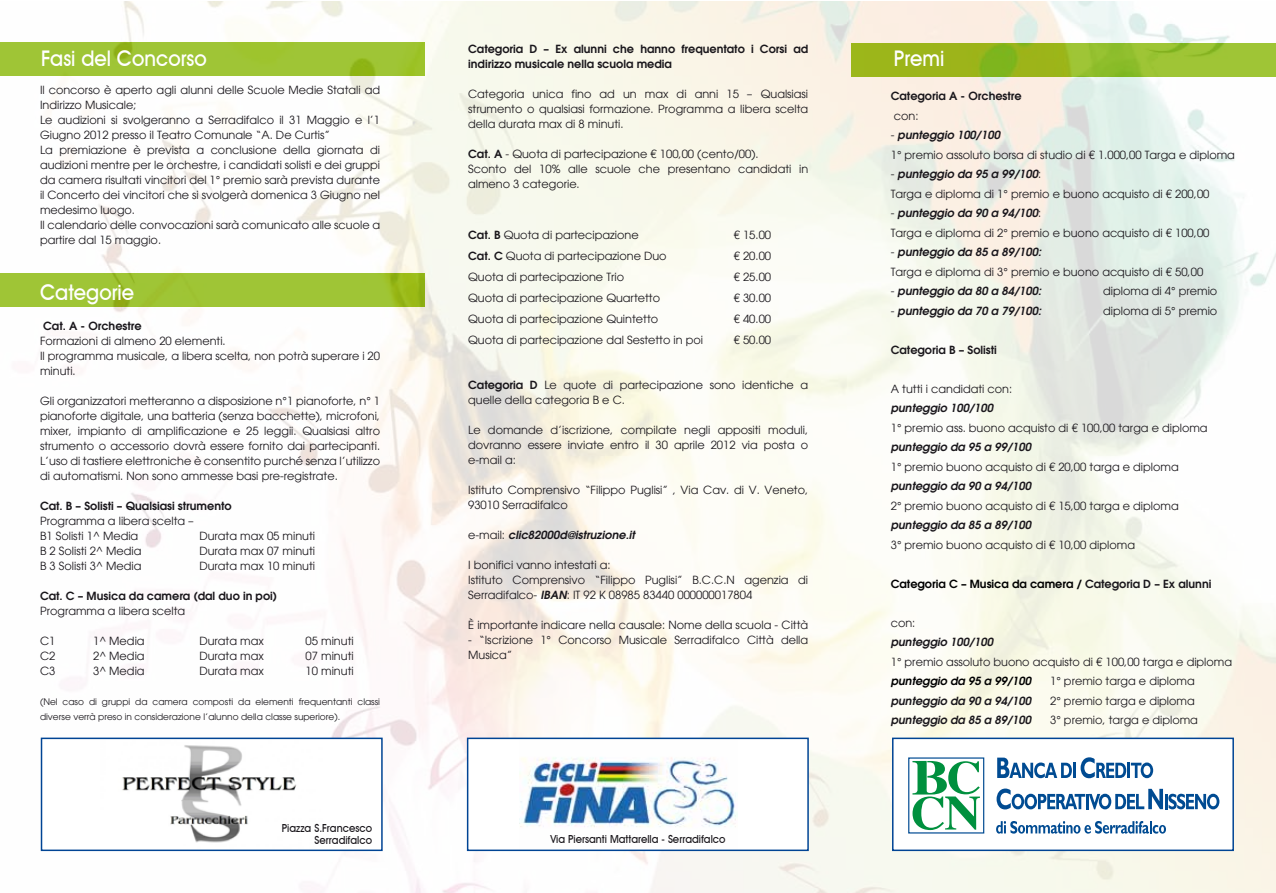
<style>
.page{position:relative;width:1276px;height:893px;background:#fff}
.page>*{position:absolute;margin:0;border:0;box-sizing:border-box;transform-origin:0 0}
.t1{font:500 21.6px "Avant Garde IT Cby BT";color:#fff;scale:.94 1}
.t2{font:11.25px/15px "Avant Garde LT";color:#1a171c}
.t3{font:italic 600 11.25px "Avant Garde LT";color:#1a171c}
.t4{font:600 11.25px/15px "Avant Garde LT";color:#1a171c}
.t5{font:600 11.25px "Avant Garde LT";color:#000}
.t6{font:italic 600 11.25px "Avant Garde LT";color:#000}
.t7{font:500 11.1px/12.1px "Avant Garde IT Cby BT";color:#1a171c;text-align:right;scale:.94 1}
.t8{font:9px/15px "Avant Garde LT";color:#1a171c}
.s1{font-weight:600}
.s2{font-weight:400;font-style:normal}
.s3{font-weight:600;font-style:italic}
.s4{color:#1a171c}
</style>
<div class="page">
<img style="left:0;top:2px;width:1276px;height:891px">
<div style="left:467px;top:738px;width:342px;height:113px;background:#fff;border:2px solid #004494"></div>
<img style="left:519px;top:740px;width:218px;height:87px">
<div style="left:892px;top:738px;width:342px;height:113px;background:#fff;border:2px solid #004494"></div>
<div style="left:908px;top:757px;width:76px;height:76px;border:1px solid #004b92"></div>
<svg style="left:912px;top:761px;width:68px;height:69px"></svg>
<svg style="left:996px;top:788px;width:223px;height:21px"></svg>
<svg style="left:997px;top:757px;width:156px;height:21px"></svg>
<svg style="left:996px;top:821px;width:170px;height:13px"></svg>
<div style="left:41px;top:738px;width:342px;height:113px;background:#fff;border:2px solid #004494"></div>
<img style="left:101px;top:745px;width:221px;height:104px">
<h1 class="t1" style="left:41px;top:45px;width:178px">Fasi del Concorso</h1>
<p class="t2" style="left:40px;top:82px;width:341px">Il concorso è aperto agli alunni delle Scuole Medie Statali ad Indirizzo Musicale;<br>Le audizioni si svolgeranno a Serradifalco il 31 Maggio e l’1<br>Giugno 2012 presso il Teatro Comunale “A. De Curtis”<br>La premiazione è prevista a conclusione della giornata di audizioni mentre per le orchestre, i candidati solisti e dei gruppi da camera risultati vincitori del 1° premio sarà prevista durante il Concerto dei vincitori che si svolgerà domenica 3 Giugno nel medesimo luogo.<br>Il calendario delle convocazioni sarà comunicato alle scuole a partire dal 15 maggio.</p>
<h1 class="t1" style="left:40px;top:279px;width:102px">Categorie</h1>
<p class="t4" style="left:43px;top:318px;width:100px">Cat. A - Orchestre</p>
<p class="t2" style="left:40px;top:333px;width:341px">Formazioni di almeno 20 elementi.<br>Il programma musicale, a libera scelta, non potrà superare i 20 minuti.</p>
<p class="t2" style="left:40px;top:393px;width:342px;text-align:justify">Gli organizzatori metteranno a disposizione n°1 pianoforte, n° 1 pianoforte digitale, una batteria (senza bacchette), microfoni, mixer, impianto di amplificazione e 25 leggii. Qualsiasi altro strumento o accessorio dovrà essere fornito dai partecipanti.<br>L’uso di tastiere elettroniche è consentito purché senza l’utilizzo di automatismi. Non sono ammesse basi pre-registrate.</p>
<p class="t4" style="left:40px;top:498px;width:193px">Cat. B – Solisti – Qualsiasi strumento</p>
<p class="t2" style="left:40px;top:513px;width:155px">Programma a libera scelta –<br>B1 Solisti 1^ Media</p>
<p class="t2" style="left:199px;top:528px;width:117px">Durata max 05 minuti</p>
<p class="t2" style="left:40px;top:543px;width:103px">B 2 Solisti 2^ Media</p>
<p class="t2" style="left:199px;top:543px;width:117px">Durata max 07 minuti</p>
<p class="t2" style="left:40px;top:558px;width:103px">B 3 Solisti 3^ Media</p>
<p class="t2" style="left:199px;top:558px;width:117px">Durata max 10 minuti</p>
<p class="t4" style="left:40px;top:588px;width:239px">Cat. C – Musica da camera (dal duo in poi)</p>
<p class="t2" style="left:40px;top:603px;width:147px">Programma a libera scelta</p>
<p class="t2" style="left:40px;top:633px;width:17px">C1</p>
<p class="t2" style="left:93px;top:633px;width:53px">1^ Media</p>
<p class="t2" style="left:199px;top:633px;width:66px">Durata max</p>
<p class="t2" style="left:306px;top:633px;width:50px">05 minuti</p>
<p class="t2" style="left:40px;top:648px;width:17px">C2</p>
<p class="t2" style="left:93px;top:648px;width:53px">2^ Media</p>
<p class="t2" style="left:199px;top:648px;width:66px">Durata max</p>
<p class="t2" style="left:306px;top:648px;width:50px">07 minuti</p>
<p class="t2" style="left:40px;top:663px;width:17px">C3</p>
<p class="t2" style="left:93px;top:663px;width:53px">3^ Media</p>
<p class="t2" style="left:199px;top:663px;width:66px">Durata max</p>
<p class="t2" style="left:306px;top:663px;width:50px">10 minuti</p>
<p class="t8" style="left:40px;top:694px;width:341px">(Nel caso di gruppi da camera composti da elementi frequentanti classi diverse verrà preso in considerazione l’alunno della classe superiore).</p>
<p class="t4" style="left:468px;top:41px;width:341px">Categoria D – Ex alunni che hanno frequentato i Corsi ad indirizzo musicale nella scuola media</p>
<p class="t2" style="left:468px;top:86px;width:341px;text-align:justify">Categoria unica fino ad un max di anni 15 – Qualsiasi strumento o qualsiasi formazione. Programma a libera scelta della durata max di 8 minuti.</p>
<p class="t2" style="left:468px;top:146px;width:342px"><span class="s1">Cat. A</span> - Quota di partecipazione € 100,00 (cento/00).<br>Sconto del 10% alle scuole che presentano candidati in almeno 3 categorie.</p>
<p class="t2" style="left:468px;top:227px;width:172px"><span class="s1">Cat. B</span> Quota di partecipazione</p>
<p class="t2" style="left:734px;top:227px;width:39px">€ 15.00</p>
<p class="t2" style="left:468px;top:248px;width:200px"><span class="s1">Cat. C</span> Quota di partecipazione Duo</p>
<p class="t2" style="left:734px;top:248px;width:39px">€ 20.00</p>
<p class="t2" style="left:468px;top:269px;width:157px">Quota di partecipazione Trio</p>
<p class="t2" style="left:734px;top:269px;width:39px">€ 25.00</p>
<p class="t2" style="left:468px;top:290px;width:193px">Quota di partecipazione Quartetto</p>
<p class="t2" style="left:734px;top:290px;width:39px">€ 30.00</p>
<p class="t2" style="left:468px;top:311px;width:192px">Quota di partecipazione Quintetto</p>
<p class="t2" style="left:734px;top:311px;width:39px">€ 40.00</p>
<p class="t2" style="left:468px;top:332px;width:236px">Quota di partecipazione dal Sestetto in poi</p>
<p class="t2" style="left:734px;top:332px;width:39px">€ 50.00</p>
<p class="t2" style="left:468px;top:377px;width:341px"><span class="s1">Categoria D</span> Le quote di partecipazione sono identiche a quelle della categoria B e C.</p>
<p class="t2" style="left:468px;top:422px;width:341px;text-align:justify">Le domande d’iscrizione, compilate negli appositi moduli, dovranno essere inviate entro il 30 aprile 2012 via posta o e-mail a:</p>
<p class="t2" style="left:468px;top:482px;width:342px">Istituto Comprensivo “Filippo Puglisi” , Via Cav. di V. Veneto,<br>93010 Serradifalco</p>
<p class="t3" style="left:468px;top:527px;width:168px"><span class="s2">e-mail:</span> clic82000d@istruzione.it</p>
<p class="t2" style="left:468px;top:557px;width:341px">I bonifici vanno intestati a:<br>Istituto Comprensivo “Filippo Puglisi” B.C.C.N agenzia di<br>Serradifalco- <span class="s3">IBAN</span>: IT 92 K 08985 83440 000000017804</p>
<p class="t2" style="left:468px;top:617px;width:342px">È importante indicare nella causale: Nome della scuola - Città</p>
<p class="t2" style="left:468px;top:632px;width:341px">- “Iscrizione 1° Concorso Musicale Serradifalco Città della<br>Musica”</p>
<p class="t7" style="left:282px;top:822px;width:97px">Piazza S.Francesco<br>Serradifalco</p>
<p class="t7" style="left:550px;top:833px;width:188px">Via Piersanti Mattarella - Serradifalco</p>
<h1 class="t1" style="left:894px;top:45px;width:55px">Premi</h1>
<p class="t4" style="left:891px;top:88px;width:132px">Categoria A - Orchestre</p>
<p class="t2" style="left:894px;top:108px;width:26px">con:</p>
<p class="t2" style="left:891px;top:125px;width:346px;line-height:19.5px">- <span class="s3">punteggio 100/100<br></span>1° premio assoluto borsa di studio di € 1.000,00 Targa e diploma</p>
<p class="t2" style="left:891px;top:164px;width:320px;line-height:19.5px">- <span class="s3">punteggio da 95 a 99/100</span>:<br>Targa e diploma di 1° premio e buono acquisto di € 200,00</p>
<p class="t2" style="left:891px;top:203px;width:320px;line-height:19.5px">- <span class="s3">punteggio da 90 a 94/100</span>:<br>Targa e diploma di 2° premio e buono acquisto di € 100,00</p>
<p class="t2" style="left:891px;top:242px;width:314px;line-height:19.5px">- <span class="s3">punteggio da 85 a 89/100:<br></span>Targa e diploma di 3° premio e buono acquisto di € 50,00</p>
<p class="t3" style="left:891px;top:284px;width:152px"><span class="s2">-</span> punteggio da 80 a 84/100:</p>
<p class="t2" style="left:1103px;top:283px;width:116px">diploma di 4° premio</p>
<p class="t3" style="left:891px;top:303px;width:152px"><span class="s2">-</span> punteggio da 70 a 79/100:</p>
<p class="t2" style="left:1103px;top:303px;width:116px">diploma di 5° premio</p>
<p class="t4" style="left:891px;top:342px;width:108px">Categoria B – Solisti</p>
<p class="t2" style="left:891px;top:381px;width:123px">A tutti i candidati con:</p>
<p class="t3" style="left:891px;top:401px;width:104px">punteggio 100/100</p>
<p class="t2" style="left:891px;top:420px;width:318px">1° premio ass. buono acquisto di € 100,00 targa e diploma</p>
<p class="t3" style="left:891px;top:440px;width:142px">punteggio da 95 a 99/100</p>
<p class="t2" style="left:891px;top:459px;width:289px">1° premio buono acquisto di € 20,00 targa e diploma</p>
<p class="t3" style="left:891px;top:479px;width:142px">punteggio da 90 a 94/100</p>
<p class="t2" style="left:891px;top:498px;width:289px">2° premio buono acquisto di € 15,00 targa e diploma</p>
<p class="t3" style="left:891px;top:518px;width:142px">punteggio da 85 a 89/100</p>
<p class="t2" style="left:891px;top:537px;width:246px">3° premio buono acquisto di € 10,00 diploma</p>
<p class="t5" style="left:891px;top:576px;width:322px">Categoria C – Musica da camera / <span class="s4">Categoria D – Ex alunni</span></p>
<p class="t2" style="left:891px;top:615px;width:26px">con:</p>
<p class="t3" style="left:891px;top:635px;width:104px">punteggio 100/100</p>
<p class="t2" style="left:891px;top:654px;width:343px">1° premio assoluto buono acquisto di € 100,00 targa e diploma</p>
<p class="t6" style="left:891px;top:674px;width:142px">punteggio da 95 a 99/100</p>
<p class="t2" style="left:1050px;top:673px;width:146px">1° premio targa e diploma</p>
<p class="t3" style="left:891px;top:693px;width:142px">punteggio da 90 a 94/100</p>
<p class="t2" style="left:1050px;top:693px;width:146px">2° premio targa e diploma</p>
<p class="t3" style="left:891px;top:713px;width:142px">punteggio da 85 a 89/100</p>
<p class="t2" style="left:1050px;top:712px;width:149px">3° premio, targa e diploma</p>
</div>
